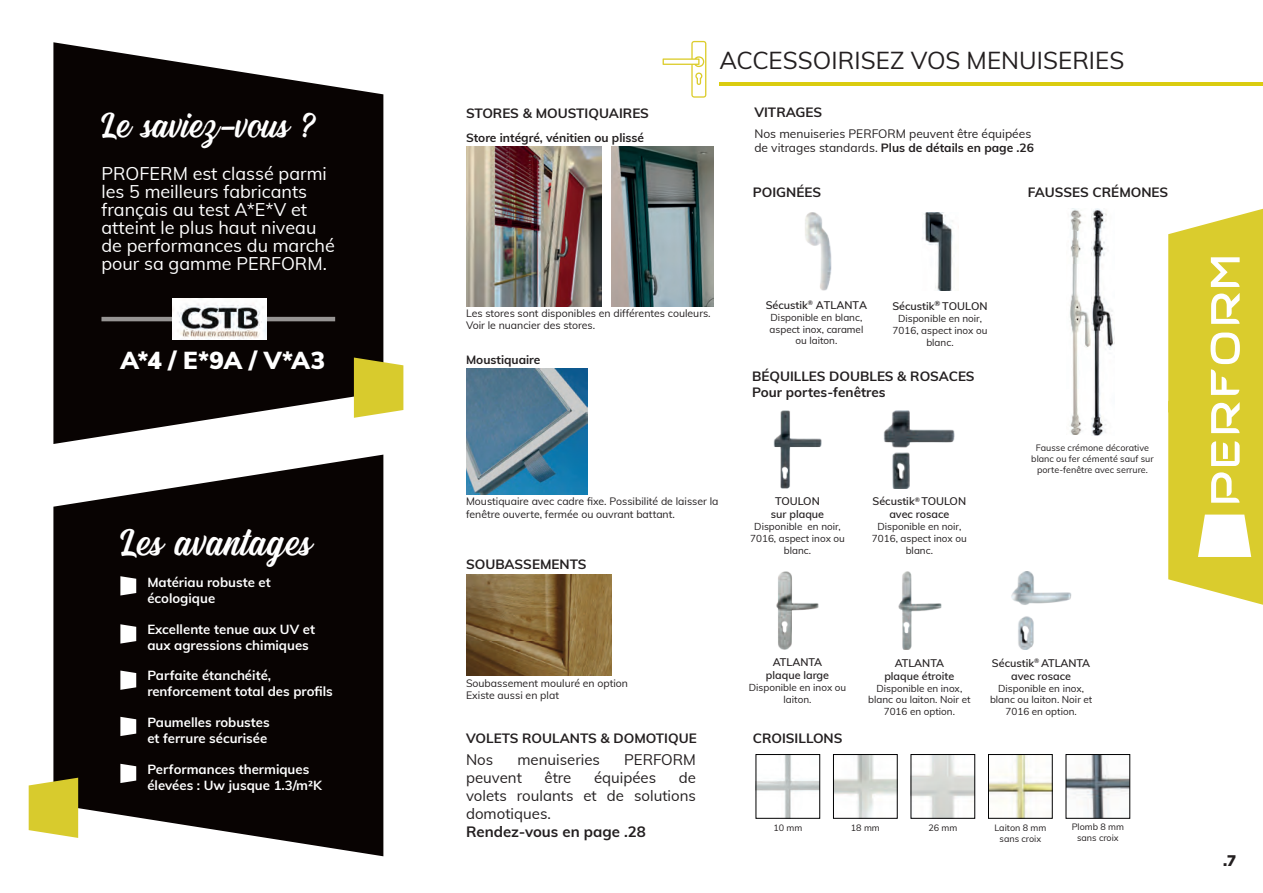
<style>
.page{position:relative;width:1263px;height:893px;background:#fff}
.page>*{position:absolute;margin:0;border:0;box-sizing:border-box;transform-origin:0 0}
.t1{font:48px "Michland";color:#fff}
.t2{font:45px "Michland";color:#fff}
.t3{font:24px "Muli";letter-spacing:.005em;color:#231f20}
.t4{font:900 24px "Muli";color:#fff}
.t5{font:18px/18px "Muli";color:#fff}
.t6{font:15px/18px "Muli";color:#231f20;text-align:justify}
.t7{font:700 15px "Muli";color:#231f20}
.t8{font:900 15px "Muli";color:#231f20}
.t9{font:700 13.5px/16.2px "Muli";color:#231f20}
.t10{font:700 13.2px/15.9px "Muli";color:#fff}
.t11{font:12px/14.4px "Muli";color:#231f20}
.t12{font:700 12px "Muli";color:#231f20}
.t13{font:600 10.8px/12.9px "Muli";color:#231f20;text-align:center}
.t14{font:10.5px/12.6px "Muli";color:#231f20}
.t15{font:9.9px/11.9px "Muli";color:#231f20;text-align:center}
.t16{font:9px/10.8px "Muli";color:#231f20;text-align:center}
.s1{font-weight:700}
</style>
<div class="page">
<svg style="left:53px;top:42px;width:330px;height:402px;background:#282423"></svg>
<hr style="left:720px;top:82px;width:543px;height:3px;background:#dacc0f">
<svg style="left:53px;top:455px;width:330px;height:401px;background:#272322"></svg>
<svg style="left:354px;top:358px;width:49px;height:60px;background:#d8cc42"></svg>
<svg style="left:29px;top:778px;width:49px;height:60px;background:#d9ce43"></svg>
<svg style="left:120px;top:576px;width:16px;height:19px"></svg>
<svg style="left:120px;top:624px;width:16px;height:20px"></svg>
<svg style="left:120px;top:670px;width:16px;height:20px"></svg>
<svg style="left:120px;top:717px;width:16px;height:19px"></svg>
<svg style="left:120px;top:764px;width:16px;height:19px"></svg>
<svg style="left:662px;top:41px;width:44px;height:57px"></svg>
<img style="left:612px;top:146px;width:101px;height:160px">
<img style="left:466px;top:146px;width:136px;height:160px">
<img style="left:466px;top:575px;width:146px;height:101px">
<hr style="left:101px;top:317px;width:234px;height:4px;background:#969493">
<img style="left:172px;top:299px;width:95px;height:40px">
<img style="left:805px;top:212px;width:26px;height:78px">
<img style="left:1068px;top:756px;width:60px;height:60px">
<div style="left:1066px;top:754px;width:64px;height:64px;border:1px solid #000001"></div>
<img style="left:774px;top:410px;width:47px;height:78px">
<img style="left:776px;top:571px;width:43px;height:79px">
<img style="left:758px;top:756px;width:60px;height:60px">
<div style="left:756px;top:754px;width:64px;height:64px;border:1px solid #000001"></div>
<img style="left:835px;top:756px;width:60px;height:60px">
<div style="left:833px;top:754px;width:64px;height:64px;border:1px solid #000001"></div>
<img style="left:990px;top:756px;width:60px;height:60px">
<div style="left:988px;top:754px;width:64px;height:64px;border:1px solid #000001"></div>
<img style="left:913px;top:756px;width:60px;height:60px">
<div style="left:911px;top:754px;width:64px;height:64px;border:1px solid #000001"></div>
<img style="left:1070px;top:237px;width:21px;height:198px">
<img style="left:1070px;top:209px;width:12px;height:28px">
<img style="left:1091px;top:270px;width:23px;height:166px">
<img style="left:1091px;top:209px;width:16px;height:25px">
<img style="left:1091px;top:234px;width:14px;height:36px">
<svg style="left:1168px;top:209px;width:95px;height:396px"></svg>
<img style="left:922px;top:212px;width:31px;height:78px">
<img style="left:884px;top:410px;width:71px;height:78px">
<img style="left:898px;top:571px;width:43px;height:79px">
<img style="left:1011px;top:571px;width:61px;height:79px">
<img style="left:466px;top:369px;width:122px;height:125px">
<h2 class="t2" style="left:101px;top:105px;width:217px">Le saviez-vous ?</h2>
<h3 class="t5" style="left:101px;top:163px;width:235px">PROFERM est classé parmi les 5 meilleurs fabricants français au test A*E*V et atteint le plus haut niveau de performances du marché pour sa gamme PERFORM.</h3>
<h3 class="t4" style="left:120px;top:342px;width:206px">A*4 / E*9A / V*A3</h3>
<h1 class="t1" style="left:120px;top:521px;width:194px">Les avantages</h1>
<h3 class="t10" style="left:147px;top:573px;width:125px">Matériau robuste et écologique</h3>
<h3 class="t10" style="left:147px;top:621px;width:169px">Excellente tenue aux UV et aux agressions chimiques</h3>
<h3 class="t10" style="left:147px;top:667px;width:187px">Parfaite étanchéité, renforcement total des profils</h3>
<h3 class="t10" style="left:147px;top:713px;width:124px">Paumelles robustes et ferrure sécurisée</h3>
<h3 class="t10" style="left:147px;top:760px;width:176px">Performances thermiques élevées : Uw jusque 1.3/m²K</h3>
<h3 class="t9" style="left:466px;top:104px;width:184px">STORES &amp; MOUSTIQUAIRES</h3>
<p class="t12" style="left:466px;top:128px;width:180px">Store intégré, vénitien ou plissé</p>
<h3 class="t3" style="left:720px;top:42px;width:406px">ACCESSOIRISEZ VOS MENUISERIES</h3>
<h3 class="t9" style="left:754px;top:103px;width:69px">VITRAGES</h3>
<p class="t11" style="left:754px;top:125px;width:281px">Nos menuiseries PERFORM peuvent être équipées de vitrages standards. <span class="s1">Plus de détails en page .26</span></p>
<h3 class="t9" style="left:753px;top:183px;width:70px">POIGNÉES</h3>
<h3 class="t9" style="left:1028px;top:183px;width:142px">FAUSSES CRÉMONES</h3>
<p class="t14" style="left:466px;top:306px;width:246px">Les stores sont disponibles en différentes couleurs.<br>Voir le nuancier des stores.</p>
<p class="t12" style="left:466px;top:350px;width:76px">Moustiquaire</p>
<p class="t13" style="left:766px;top:298px;width:103px">Sécustik<sup>®</sup> ATLANTA</p>
<p class="t15" style="left:769px;top:311px;width:95px">Disponible en blanc, aspect inox, caramel ou laiton.</p>
<p class="t13" style="left:892px;top:299px;width:97px">Sécustik<sup>®</sup> TOULON</p>
<p class="t15" style="left:893px;top:312px;width:96px">Disponible en noir,<br>7016, aspect inox ou blanc.</p>
<h3 class="t9" style="left:752px;top:367px;width:224px">BÉQUILLES DOUBLES &amp; ROSACES<br>Pour portes-fenêtres</h3>
<p class="t16" style="left:1031px;top:442px;width:124px">Fausse crémone décorative blanc ou fer cémenté sauf sur porte-fenêtre avec serrure.</p>
<p class="t14" style="left:466px;top:494px;width:254px">Moustiquaire avec cadre fixe. Possibilité de laisser la fenêtre ouverte, fermée ou ouvrant battant.</p>
<h3 class="t9" style="left:466px;top:555px;width:122px">SOUBASSEMENTS</h3>
<p class="t13" style="left:771px;top:494px;width:55px">TOULON sur plaque</p>
<p class="t15" style="left:750px;top:520px;width:96px">Disponible en noir,<br>7016, aspect inox ou blanc.</p>
<p class="t13" style="left:872px;top:494px;width:95px">Sécustik<sup>®</sup> TOULON avec rosace</p>
<p class="t15" style="left:872px;top:520px;width:96px">Disponible en noir,<br>7016, aspect inox ou blanc.</p>
<p class="t14" style="left:466px;top:676px;width:164px">Soubassement mouluré en option<br>Existe aussi en plat</p>
<h3 class="t9" style="left:466px;top:729px;width:232px">VOLETS ROULANTS &amp; DOMOTIQUE</h3>
<h3 class="t6" style="left:466px;top:750px;width:29px">Nos</h3>
<h3 class="t6" style="left:517px;top:750px;width:84px">menuiseries</h3>
<h3 class="t6" style="left:624px;top:750px;width:73px">PERFORM</h3>
<h3 class="t6" style="left:466px;top:768px;width:57px">peuvent</h3>
<h3 class="t6" style="left:544px;top:768px;width:28px">être</h3>
<h3 class="t6" style="left:594px;top:768px;width:64px">équipées</h3>
<h3 class="t6" style="left:466px;top:768px;width:231px;text-indent:213px">de volets roulants et de solutions domotiques.</h3>
<h3 class="t7" style="left:466px;top:821px;width:181px">Rendez-vous en page .28</h3>
<p class="t13" style="left:766px;top:656px;width:65px">ATLANTA plaque large</p>
<p class="t15" style="left:749px;top:681px;width:99px">Disponible en inox ou laiton.</p>
<h3 class="t9" style="left:753px;top:729px;width:91px">CROISILLONS</h3>
<p class="t13" style="left:884px;top:656px;width:72px">ATLANTA plaque étroite</p>
<p class="t15" style="left:868px;top:681px;width:104px">Disponible en inox, blanc ou laiton. Noir et<br>7016 en option.</p>
<p class="t13" style="left:992px;top:656px;width:100px">Sécustik<sup>®</sup> ATLANTA avec rosace</p>
<p class="t15" style="left:990px;top:681px;width:104px">Disponible en inox, blanc ou laiton. Noir et<br>7016 en option.</p>
<p class="t16" style="left:773px;top:821px;width:30px">10 mm</p>
<p class="t16" style="left:851px;top:822px;width:30px">18 mm</p>
<p class="t16" style="left:994px;top:822px;width:53px">Laiton 8 mm sans croix</p>
<p class="t16" style="left:928px;top:822px;width:30px">26 mm</p>
<p class="t16" style="left:1072px;top:821px;width:54px">Plomb 8 mm sans croix</p>
<h3 class="t8" style="left:1223px;top:849px;width:15px">.7</h3>
</div>
